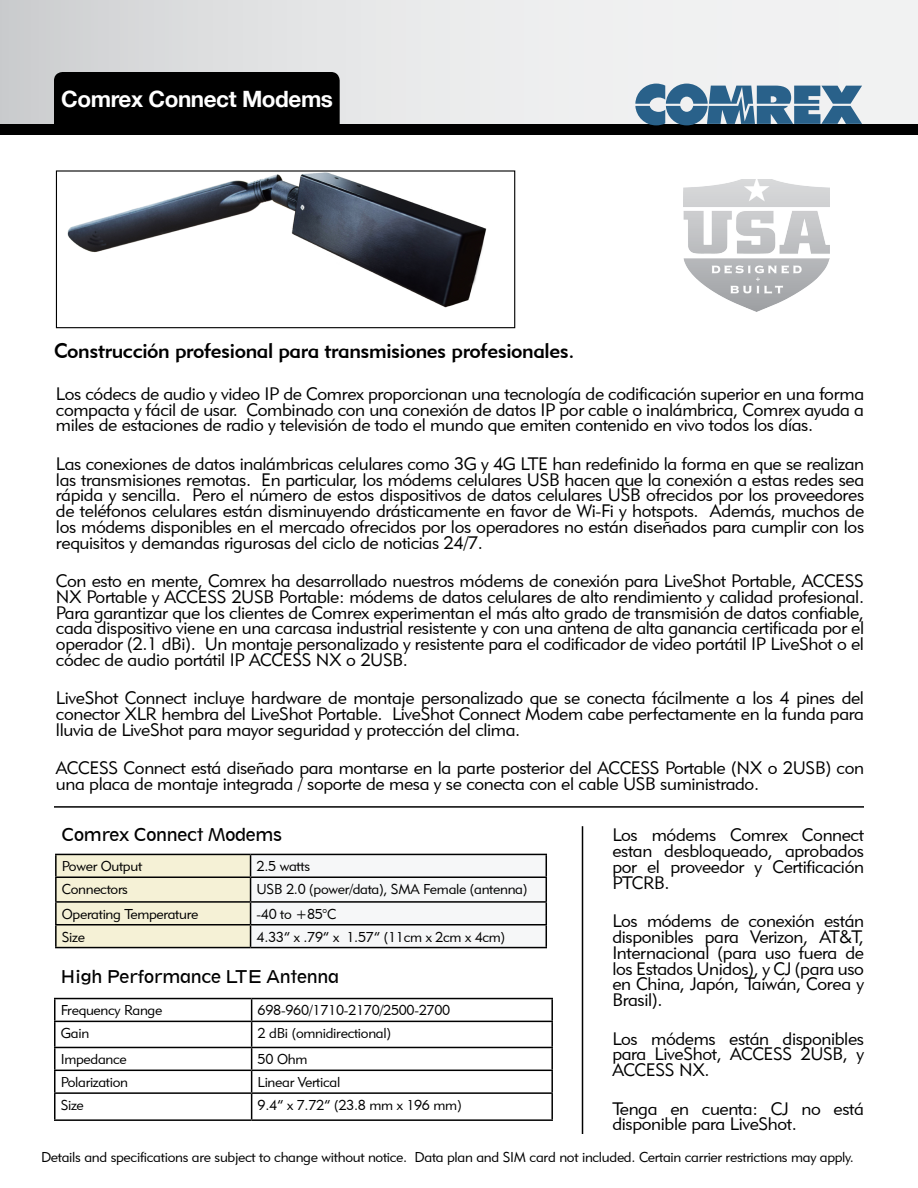
<style>
.page{position:relative;width:918px;height:1188px;background:#fff}
.page>*{position:absolute;margin:0;border:0;box-sizing:border-box;transform-origin:0 0}
.t1{font:700 22.5px "Helvetica Neue";letter-spacing:-.02em;color:#fff}
.t2{font:21px "Geometric 415 BT Medium A";letter-spacing:-.02em;color:#000}
.t3{font:18px/15.8px "Geometric 415 BT Lite A";letter-spacing:-.02em;color:#000;text-align:justify}
.t4{font:16.5px "Geometric 212 BT";letter-spacing:-.02em;color:#000}
.t5{font:14.25px "Geometric 415 BT Lite A";letter-spacing:-.02em;color:#000}
</style>
<div class="page">
<hr style="left:582px;top:826px;width:1px;height:308px;background:#000">
<div style="left:0;top:0;width:918px;height:131px;background:linear-gradient(to right,#d2d4d5,#f7f7f7)"></div>
<div style="left:0;top:125px;width:918px;height:10px;background:#000"></div>
<svg style="left:635px;top:84px;width:227px;height:41px"></svg>
<div style="left:54px;top:72px;width:286px;height:62px;background:#000;border-radius:9px"></div>
<hr style="left:55px;top:854px;width:196px;height:1px;background:#000">
<hr style="left:55px;top:855px;width:2px;height:22px;background:#000">
<hr style="left:55px;top:877px;width:196px;height:1px;background:#000">
<hr style="left:55px;top:878px;width:2px;height:23px;background:#000">
<hr style="left:55px;top:901px;width:196px;height:2px;background:#000">
<hr style="left:55px;top:903px;width:2px;height:21px;background:#000">
<hr style="left:55px;top:924px;width:196px;height:1px;background:#000">
<hr style="left:55px;top:925px;width:2px;height:22px;background:#000">
<svg style="left:56px;top:854px;width:491px;height:93px"></svg>
<hr style="left:55px;top:947px;width:196px;height:1px;background:#000">
<hr style="left:251px;top:947px;width:296px;height:1px;background:#000">
<hr style="left:54px;top:998px;width:198px;height:1px;background:#000">
<hr style="left:54px;top:999px;width:2px;height:22px;background:#000">
<hr style="left:252px;top:998px;width:301px;height:1px;background:#000">
<hr style="left:551px;top:999px;width:2px;height:22px;background:#000">
<hr style="left:54px;top:1021px;width:198px;height:1px;background:#000">
<hr style="left:54px;top:1022px;width:2px;height:25px;background:#000">
<hr style="left:252px;top:1021px;width:301px;height:1px;background:#000">
<hr style="left:551px;top:1022px;width:2px;height:25px;background:#000">
<hr style="left:54px;top:1047px;width:198px;height:1px;background:#000">
<hr style="left:54px;top:1048px;width:2px;height:22px;background:#000">
<hr style="left:252px;top:1047px;width:301px;height:1px;background:#000">
<hr style="left:551px;top:1048px;width:2px;height:22px;background:#000">
<hr style="left:54px;top:1070px;width:198px;height:1px;background:#000">
<hr style="left:54px;top:1071px;width:2px;height:21px;background:#000">
<hr style="left:252px;top:1070px;width:301px;height:1px;background:#000">
<hr style="left:551px;top:1071px;width:2px;height:21px;background:#000">
<hr style="left:54px;top:1092px;width:198px;height:2px;background:#000">
<hr style="left:54px;top:1094px;width:2px;height:25px;background:#000">
<hr style="left:252px;top:1092px;width:301px;height:2px;background:#000">
<svg style="left:251px;top:999px;width:1px;height:120px"></svg>
<hr style="left:551px;top:1094px;width:2px;height:25px;background:#000">
<hr style="left:54px;top:1119px;width:198px;height:2px;background:#000">
<hr style="left:252px;top:1119px;width:301px;height:2px;background:#000">
<img style="left:67px;top:172px;width:420px;height:136px">
<div style="left:56px;top:170px;width:459px;height:158px;border:1px solid #000"></div>
<img style="left:684px;top:180px;width:146px;height:131px">
<hr style="left:54px;top:806px;width:810px;height:2px;background:#000">
<p class="t1" style="left:61px;top:85px;width:273px">Comrex Connect Modems</p>
<p class="t2" style="left:54px;top:338px;width:522px">Construcción profesional para transmisiones profesionales.</p>
<p class="t3" style="left:56px;top:385px;width:810px">Los códecs de audio y video IP de Comrex proporcionan una tecnología de codificación superior en una forma compacta y fácil de usar. Combinado con una conexión de datos IP por cable o inalámbrica, Comrex ayuda a miles de estaciones de radio y televisión de todo el mundo que emiten contenido en vivo todos los días.</p>
<p class="t3" style="left:56px;top:455px;width:810px">Las conexiones de datos inalámbricas celulares como 3G y 4G LTE han redefinido la forma en que se realizan las transmisiones remotas. En particular, los módems celulares USB hacen que la conexión a estas redes sea rápida y sencilla. Pero el número de estos dispositivos de datos celulares USB ofrecidos por los proveedores de teléfonos celulares están disminuyendo drásticamente en favor de Wi-Fi y hotspots. Además, muchos de los módems disponibles en el mercado ofrecidos por los operadores no están diseñados para cumplir con los requisitos y demandas rigurosas del ciclo de noticias 24/7.</p>
<p class="t3" style="left:56px;top:573px;width:810px">Con esto en mente, Comrex ha desarrollado nuestros módems de conexión para LiveShot Portable, ACCESS NX Portable y ACCESS 2USB Portable: módems de datos celulares de alto rendimiento y calidad profesional.<br>Para garantizar que los clientes de Comrex experimentan el más alto grado de transmisión de datos confiable, cada dispositivo viene en una carcasa industrial resistente y con una antena de alta ganancia certificada por el operador (2.1 dBi). Un montaje personalizado y resistente para el codificador de video portátil IP LiveShot o el códec de audio portátil IP ACCESS NX o 2USB.</p>
<p class="t3" style="left:56px;top:690px;width:810px">LiveShot Connect incluye hardware de montaje personalizado que se conecta fácilmente a los 4 pines del conector XLR hembra del LiveShot Portable. LiveShot Connect Modem cabe perfectamente en la funda para lluvia de LiveShot para mayor seguridad y protección del clima.</p>
<p class="t3" style="left:56px;top:760px;width:810px">ACCESS Connect está diseñado para montarse en la parte posterior del ACCESS Portable (NX o 2USB) con una placa de montaje integrada / soporte de mesa y se conecta con el cable USB suministrado.</p>
<p class="t4" style="left:62px;top:824px;width:222px">Comrex Connect Modems</p>
<p class="t5" style="left:62px;top:858px;width:82px">Power Output</p>
<p class="t5" style="left:257px;top:858px;width:55px">2.5 watts</p>
<p class="t5" style="left:62px;top:880px;width:68px">Connectors</p>
<p class="t5" style="left:257px;top:880px;width:272px">USB 2.0 (power/data), SMA Female (antenna)</p>
<p class="t5" style="left:62px;top:905px;width:138px">Operating Temperature</p>
<p class="t5" style="left:257px;top:905px;width:81px">-40 to +85°C</p>
<p class="t5" style="left:62px;top:928px;width:25px">Size</p>
<p class="t5" style="left:257px;top:928px;width:250px">4.33” x .79” x 1.57” (11cm x 2cm x 4cm)</p>
<p class="t4" style="left:60px;top:967px;width:280px">High Performance LTE Antenna</p>
<p class="t5" style="left:61px;top:1002px;width:103px">Frequency Range</p>
<p class="t5" style="left:258px;top:1002px;width:194px">698-960/1710-2170/2500-2700</p>
<p class="t5" style="left:61px;top:1024px;width:30px">Gain</p>
<p class="t5" style="left:258px;top:1024px;width:135px">2 dBi (omnidirectional)</p>
<p class="t5" style="left:61px;top:1051px;width:68px">Impedance</p>
<p class="t5" style="left:258px;top:1051px;width:51px">50 Ohm</p>
<p class="t5" style="left:61px;top:1073px;width:69px">Polarization</p>
<p class="t5" style="left:258px;top:1073px;width:84px">Linear Vertical</p>
<p class="t5" style="left:61px;top:1096px;width:25px">Size</p>
<p class="t5" style="left:258px;top:1096px;width:206px">9.4” x 7.72” (23.8 mm x 196 mm)</p>
<p class="t3" style="left:612px;top:827px;width:253px">Los módems Comrex Connect estan desbloqueado, aprobados por el proveedor y Certificación PTCRB.</p>
<p class="t3" style="left:612px;top:913px;width:253px">Los módems de conexión están disponibles para Verizon, AT&amp;T, Internacional (para uso fuera de los Estados Unidos), y CJ (para uso en China, Japón, Taiwán, Corea y Brasil).</p>
<p class="t3" style="left:612px;top:1030px;width:253px">Los módems están disponibles para LiveShot, ACCESS 2USB, y ACCESS NX.</p>
<p class="t3" style="left:612px;top:1100px;width:253px">Tenga en cuenta: CJ no está disponible para LiveShot.</p>
<p class="t5" style="left:41px;top:1148px;width:814px">Details and specifications are subject to change without notice. Data plan and SIM card not included. Certain carrier restrictions may apply.</p>
</div>
